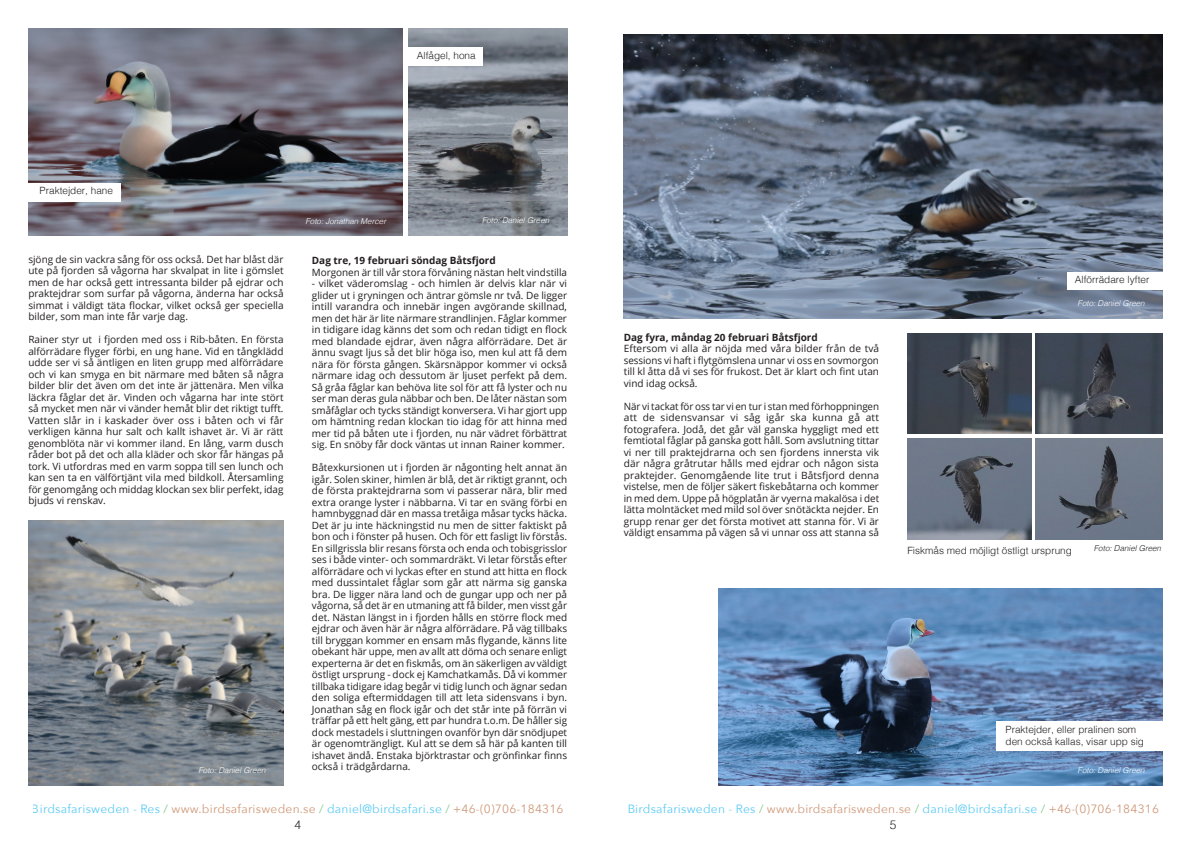
<style>
.page{position:relative;width:1191px;height:842px;background:#fff}
.page>*{position:absolute;margin:0;border:0;box-sizing:border-box;transform-origin:0 0}
.t1{font:12px "Avenir Next";letter-spacing:.02em;color:#00aeef}
.t2{font:300 12px "Helvetica";color:#231f20}
.Birdsafariswden_rese{font:10px/11.5px "Open Sans";color:#231f20;text-align:justify}
.t3{font:300 10px/12px "Helvetica";color:#231f20}
.Birdsafariswden_rese-2{font:700 10px "Open Sans";color:#231f20}
.t4{font:italic 300 8px "Helvetica";color:#fff}
.t5{font:italic 300 8px "Helvetica";color:#231f20}
.s1{color:#40ae49}
.s2{color:#b56230}
</style>
<div class="page">
<img style="left:28px;top:28px;width:375px;height:207px">
<div style="left:12px;top:183px;width:108px;height:18px;background:#fff"></div>
<img style="left:624px;top:34px;width:538px;height:285px">
<img style="left:719px;top:588px;width:443px;height:197px">
<div style="left:1067px;top:273px;width:124px;height:17px;background:#fff"></div>
<div style="left:996px;top:721px;width:195px;height:30px;background:#fff"></div>
<img style="left:907px;top:333px;width:124px;height:101px">
<img style="left:907px;top:439px;width:124px;height:100px">
<img style="left:1035px;top:333px;width:127px;height:101px">
<img style="left:1035px;top:439px;width:127px;height:100px">
<img style="left:408px;top:28px;width:159px;height:207px">
<img style="left:28px;top:521px;width:255px;height:264px">
<div style="left:407px;top:47px;width:76px;height:19px;background:#fff"></div>
<p class="t3" style="left:417px;top:49px;width:60px">Alfågel, hona</p>
<p class="t3" style="left:40px;top:184px;width:75px">Praktejder, hane</p>
<p class="Birdsafariswden_rese" style="left:28px;top:253px;width:257px">sjöng de sin vackra sång för oss också. Det har blåst där ute på fjorden så vågorna har skvalpat in lite i gömslet men de har också gett intressanta bilder på ejdrar och praktejdrar som surfar på vågorna, änderna har också simmat i väldigt täta flockar, vilket också ger speciella bilder, som man inte får varje dag.</p>
<p class="Birdsafariswden_rese" style="left:28px;top:334px;width:257px">Rainer styr ut i fjorden med oss i Rib-båten. En första alförrädare flyger förbi, en ung hane. Vid en tångklädd udde ser vi så äntligen en liten grupp med alförrädare och vi kan smyga en bit närmare med båten så några bilder blir det även om det inte är jättenära. Men vilka läckra fåglar det är. Vinden och vågarna har inte stört så mycket men när vi vänder hemåt blir det riktigt tufft.<br>Vatten slår in i kaskader över oss i båten och vi får verkligen känna hur salt och kallt ishavet är. Vi är rätt genomblöta när vi kommer iland. En lång, varm dusch råder bot på det och alla kläder och skor får hängas på tork. Vi utfordras med en varm soppa till sen lunch och kan sen ta en välförtjänt vila med bildkoll. Återsamling för genomgång och middag klockan sex blir perfekt, idag bjuds vi renskav.</p>
<p class="t4" style="left:198px;top:763px;width:69px">Foto: Daniel Green</p>
<p class="t4" style="left:305px;top:214px;width:82px">Foto: Jonathan Mercer</p>
<p class="t4" style="left:482px;top:214px;width:69px">Foto: Daniel Green</p>
<p class="Birdsafariswden_rese-2" style="left:312px;top:254px;width:185px">Dag tre, 19 februari söndag Båtsfjord</p>
<p class="Birdsafariswden_rese" style="left:312px;top:266px;width:257px">Morgonen är till vår stora förvåning nästan helt vindstilla</p>
<p class="Birdsafariswden_rese" style="left:312px;top:278px;width:257px">- vilket väderomslag - och himlen är delvis klar när vi glider ut i gryningen och äntrar gömsle nr två. De ligger intill varandra och innebär ingen avgörande skillnad, men det här är lite närmare strandlinjen. Fåglar kommer in tidigare idag känns det som och redan tidigt en flock med blandade ejdrar, även några alförrädare. Det är ännu svagt ljus så det blir höga iso, men kul att få dem nära för första gången. Skärsnäppor kommer vi också närmare idag och dessutom är ljuset perfekt på dem.<br>Så gråa fåglar kan behöva lite sol för att få lyster och nu ser man deras gula näbbar och ben. De låter nästan som småfåglar och tycks ständigt konversera. Vi har gjort upp om hämtning redan klockan tio idag för att hinna med mer tid på båten ute i fjorden, nu när vädret förbättrat sig. En snöby får dock väntas ut innan Rainer kommer.</p>
<p class="Birdsafariswden_rese" style="left:312px;top:462px;width:257px">Båtexkursionen ut i fjorden är någonting helt annat än igår. Solen skiner, himlen är blå, det är riktigt grannt, och de första praktejdrarna som vi passerar nära, blir med extra orange lyster i näbbarna. Vi tar en sväng förbi en hamnbyggnad där en massa tretåiga måsar tycks häcka.<br>Det är ju inte häckningstid nu men de sitter faktiskt på bon och i fönster på husen. Och för ett fasligt liv förstås.<br>En sillgrissla blir resans första och enda och tobisgrisslor ses i både vinter- och sommardräkt. Vi letar förstås efter alförrädare och vi lyckas efter en stund att hitta en flock med dussintalet fåglar som går att närma sig ganska bra. De ligger nära land och de gungar upp och ner på vågorna, så det är en utmaning att få bilder, men visst går det. Nästan längst in i fjorden hålls en större flock med ejdrar och även här är några alförrädare. På väg tillbaks till bryggan kommer en ensam mås flygande, känns lite obekant här uppe, men av allt att döma och senare enligt experterna är det en fiskmås, om än säkerligen av väldigt östligt ursprung - dock ej Kamchatkamås. Då vi kommer tillbaka tidigare idag begår vi tidig lunch och ägnar sedan den soliga eftermiddagen till att leta sidensvans i byn.<br>Jonathan såg en flock igår och det står inte på förrän vi träffar på ett helt gäng, ett par hundra t.o.m. De håller sig dock mestadels i sluttningen ovanför byn där snödjupet är ogenomträngligt. Kul att se dem så här på kanten till ishavet ändå. Enstaka björktrastar och grönfinkar finns också i trädgårdarna.</p>
<p class="Birdsafariswden_rese-2" style="left:624px;top:330px;width:195px">Dag fyra, måndag 20 februari Båtsfjord</p>
<p class="Birdsafariswden_rese" style="left:624px;top:343px;width:257px">Eftersom vi alla är nöjda med våra bilder från de två sessions vi haft i flytgömslena unnar vi oss en sovmorgon till kl åtta då vi ses för frukost. Det är klart och fint utan vind idag också.</p>
<p class="Birdsafariswden_rese" style="left:624px;top:400px;width:257px">När vi tackat för oss tar vi en tur i stan med förhoppningen att de sidensvansar vi såg igår ska kunna gå att fotografera. Jodå, det går väl ganska hyggligt med ett femtiotal fåglar på ganska gott håll. Som avslutning tittar vi ner till praktejdrarna och sen fjordens innersta vik där några gråtrutar hålls med ejdrar och någon sista praktejder. Genomgående lite trut i Båtsfjord denna vistelse, men de följer säkert fiskebåtarna och kommer in med dem. Uppe på högplatån är vyerna makalösa i det lätta molntäcket med mild sol över snötäckta nejder. En grupp renar ger det första motivet att stanna för. Vi är väldigt ensamma på vägen så vi unnar oss att stanna så</p>
<p class="t3" style="left:1074px;top:273px;width:76px">Alförrädare lyfter</p>
<p class="t4" style="left:1077px;top:297px;width:69px">Foto: Daniel Green</p>
<p class="t3" style="left:907px;top:544px;width:166px">Fiskmås med möjligt östligt ursprung</p>
<p class="t5" style="left:1093px;top:541px;width:69px">Foto: Daniel Green</p>
<p class="t3" style="left:1005px;top:723px;width:140px">Praktejder, eller pralinen som den också kallas, visar upp sig</p>
<p class="t4" style="left:1077px;top:763px;width:69px">Foto: Daniel Green</p>
<p class="t1" style="left:32px;top:798px;width:533px">Birdsafarisweden - Res <span class="s1">/</span> <span class="s2">www.birdsafarisweden.se</span> <span class="s1">/</span> daniel@birdsafari.se <span class="s1">/</span> <span class="s2">+46-(0)706-184316</span></p>
<p class="t1" style="left:627px;top:798px;width:533px">Birdsafarisweden - Res <span class="s1">/</span> <span class="s2">www.birdsafarisweden.se</span> <span class="s1">/</span> daniel@birdsafari.se <span class="s1">/</span> <span class="s2">+46-(0)706-184316</span></p>
<p class="t2" style="left:294px;top:815px;width:8px">4</p>
<p class="t2" style="left:890px;top:815px;width:8px">5</p>
</div>
